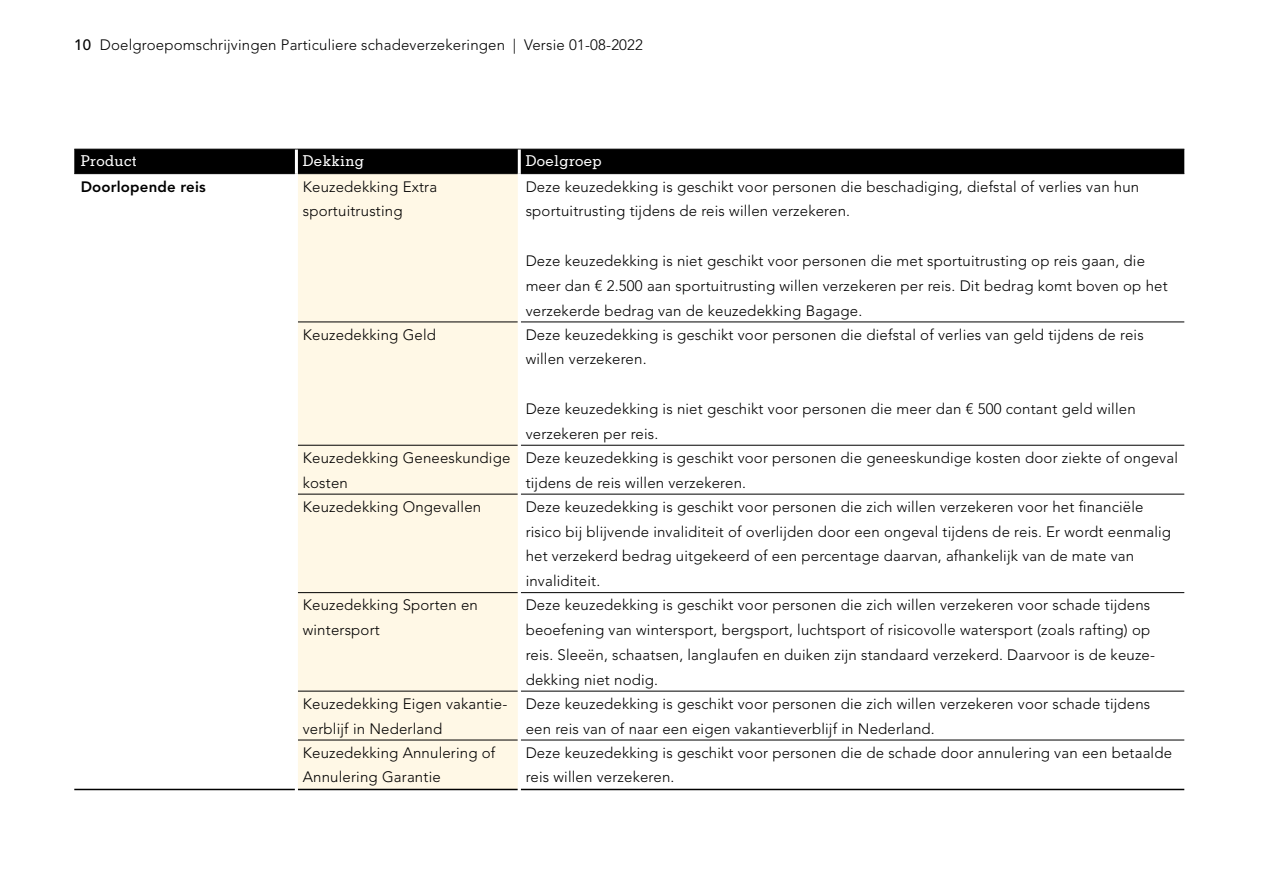
<style>
.page{position:relative;width:1263px;height:893px;background:#fff}
.page>*{position:absolute;margin:0;border:0;box-sizing:border-box;transform-origin:0 0}
.t1{font:300 15px/24.8px "Avenir LT Std";letter-spacing:.01em;color:#000}
.t2{font:500 15px "Memphis LT Std";letter-spacing:.025em;color:#fff}
.t3{font:800 15px "Avenir LT Std";letter-spacing:.01em;color:#000}
.s1{font-weight:500}
</style>
<div class="page">
<div style="left:74px;top:150px;width:1110px;height:23px;background:#000"></div>
<div style="left:298px;top:174px;width:220px;height:615px;background:#fff8e6"></div>
<hr style="left:74px;top:789px;width:221px;height:1px;background:#000">
<hr style="left:521px;top:789px;width:663px;height:1px;background:#000">
<hr style="left:74px;top:149px;width:222px;height:1px;background:#000">
<hr style="left:296px;top:149px;width:223px;height:1px;background:#000">
<hr style="left:519px;top:149px;width:665px;height:1px;background:#000">
<hr style="left:74px;top:173px;width:221px;height:1px;background:#000">
<hr style="left:298px;top:173px;width:220px;height:1px;background:#000">
<hr style="left:521px;top:173px;width:663px;height:1px;background:#000">
<hr style="left:521px;top:322px;width:663px;height:1px;background:#000">
<hr style="left:521px;top:445px;width:663px;height:1px;background:#000">
<hr style="left:521px;top:494px;width:663px;height:1px;background:#000">
<hr style="left:521px;top:592px;width:663px;height:1px;background:#000">
<hr style="left:521px;top:691px;width:663px;height:1px;background:#000">
<hr style="left:521px;top:740px;width:663px;height:1px;background:#000">
<hr style="left:298px;top:322px;width:220px;height:1px;background:#000">
<hr style="left:298px;top:445px;width:220px;height:1px;background:#000">
<hr style="left:298px;top:494px;width:220px;height:1px;background:#000">
<hr style="left:298px;top:592px;width:220px;height:1px;background:#000">
<hr style="left:298px;top:691px;width:220px;height:1px;background:#000">
<hr style="left:298px;top:740px;width:220px;height:1px;background:#000">
<hr style="left:298px;top:789px;width:220px;height:1px;background:#000">
<hr style="left:295px;top:150px;width:3px;height:24px;background:#fff">
<hr style="left:518px;top:150px;width:3px;height:24px;background:#fff">
<p class="t1" style="left:74px;top:32px;width:570px"><span class="s1">10</span> Doelgroepomschrijvingen Particuliere schadeverzekeringen | Versie 01-08-2022</p>
<p class="t2" style="left:81px;top:152px;width:58px">Product</p>
<p class="t2" style="left:303px;top:152px;width:63px">Dekking</p>
<p class="t2" style="left:526px;top:152px;width:78px">Doelgroep</p>
<p class="t3" style="left:81px;top:177px;width:127px">Doorlopende reis</p>
<p class="t1" style="left:303px;top:174px;width:136px">Keuzedekking Extra sportuitrusting</p>
<p class="t1" style="left:526px;top:174px;width:615px">Deze keuzedekking is geschikt voor personen die beschadiging, diefstal of verlies van hun sportuitrusting tijdens de reis willen verzekeren.</p>
<p class="t1" style="left:526px;top:248px;width:643px">Deze keuzedekking is niet geschikt voor personen die met sportuitrusting op reis gaan, die meer dan € 2.500 aan sportuitrusting willen verzekeren per reis. Dit bedrag komt boven op het verzekerde bedrag van de keuzedekking Bagage.</p>
<p class="t1" style="left:303px;top:322px;width:135px">Keuzedekking Geld</p>
<p class="t1" style="left:526px;top:322px;width:619px">Deze keuzedekking is geschikt voor personen die diefstal of verlies van geld tijdens de reis willen verzekeren.</p>
<p class="t1" style="left:526px;top:396px;width:611px">Deze keuzedekking is niet geschikt voor personen die meer dan € 500 contant geld willen verzekeren per reis.</p>
<p class="t1" style="left:303px;top:445px;width:209px">Keuzedekking Geneeskundige kosten</p>
<p class="t1" style="left:526px;top:445px;width:654px">Deze keuzedekking is geschikt voor personen die geneeskundige kosten door ziekte of ongeval tijdens de reis willen verzekeren.</p>
<p class="t1" style="left:303px;top:494px;width:180px">Keuzedekking Ongevallen</p>
<p class="t1" style="left:526px;top:494px;width:647px">Deze keuzedekking is geschikt voor personen die zich willen verzekeren voor het financiële risico bij blijvende invaliditeit of overlijden door een ongeval tijdens de reis. Er wordt eenmalig het verzekerd bedrag uitgekeerd of een percentage daarvan, afhankelijk van de mate van invaliditeit.</p>
<p class="t1" style="left:303px;top:593px;width:177px">Keuzedekking Sporten en wintersport</p>
<p class="t1" style="left:526px;top:593px;width:631px">Deze keuzedekking is geschikt voor personen die zich willen verzekeren voor schade tijdens beoefening van wintersport, bergsport, luchtsport of risicovolle watersport (zoals rafting) op reis. Sleeën, schaatsen, langlaufen en duiken zijn standaard verzekerd. Daarvoor is de keuze&shy;dekking niet nodig.</p>
<p class="t1" style="left:303px;top:691px;width:206px">Keuzedekking Eigen vakantie&shy;verblijf in Nederland</p>
<p class="t1" style="left:526px;top:691px;width:626px">Deze keuzedekking is geschikt voor personen die zich willen verzekeren voor schade tijdens een reis van of naar een eigen vakantieverblijf in Nederland.</p>
<p class="t1" style="left:303px;top:740px;width:194px">Keuzedekking Annulering of<br>Annulering Garantie</p>
<p class="t1" style="left:526px;top:740px;width:648px">Deze keuzedekking is geschikt voor personen die de schade door annulering van een betaalde reis willen verzekeren.</p>
</div>
